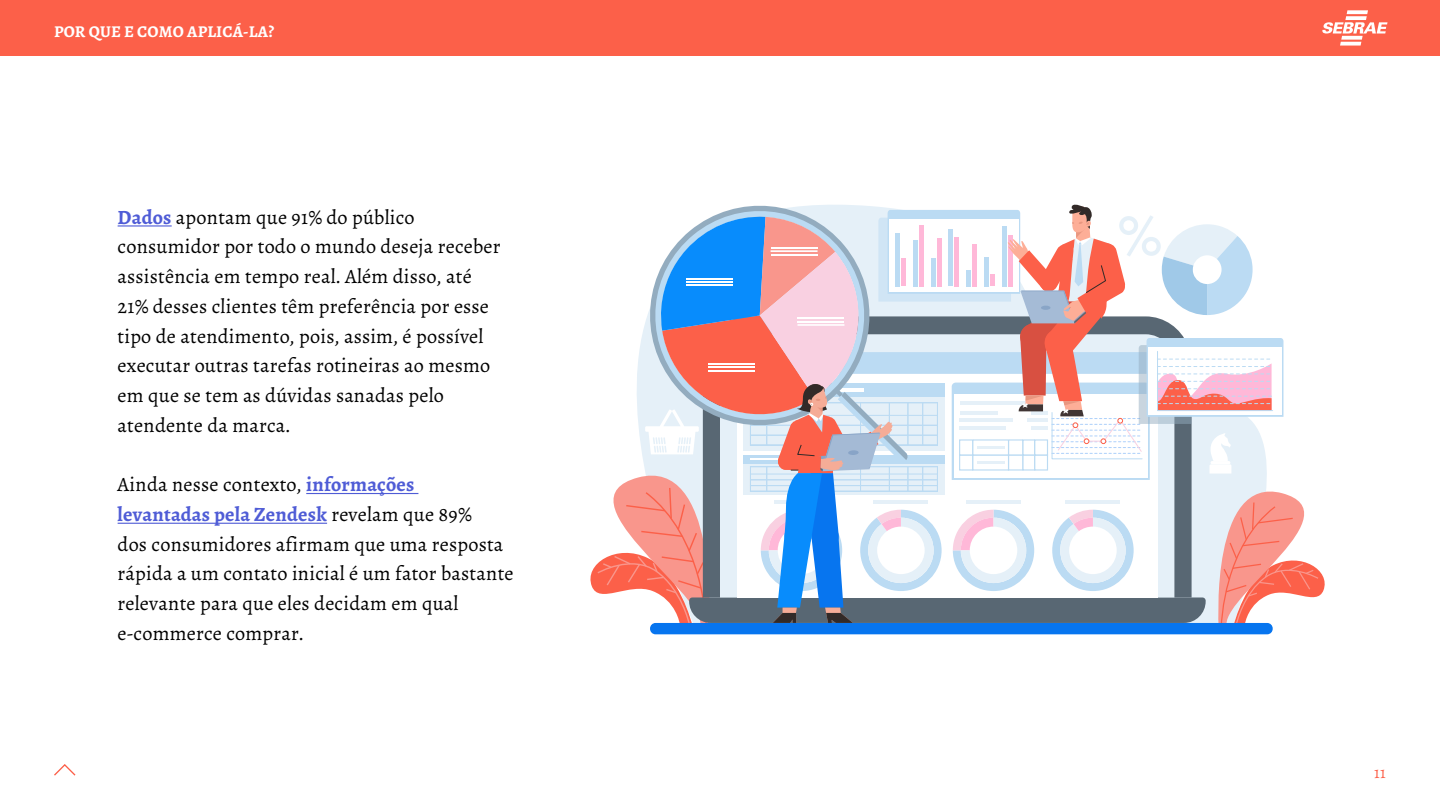
<style>
.page{position:relative;width:1440px;height:810px;background:#fff}
.page>*{position:absolute;margin:0;border:0;box-sizing:border-box;transform-origin:0 0}
.t1{font:20.25px/29.7px "Alegreya";letter-spacing:.01em;color:#000}
.t2{font:700 16.5px "Alegreya";letter-spacing:.01em;color:#fff}
.t3{font:16.5px "Alegreya";color:#fc6049}
.s1{font-weight:700;color:#4f5cd6}
</style>
<div class="page">
<div style="left:0;top:0;width:1440px;height:56px;background:#fc6049"></div>
<svg style="left:54px;top:764px;width:22px;height:12px"></svg>
<hr style="left:118px;top:225px;width:54px;height:2px;background:#4f5cd6">
<hr style="left:306px;top:493px;width:112px;height:1px;background:#4f5cd6">
<hr style="left:118px;top:523px;width:209px;height:1px;background:#4f5cd6">
<div style="left:650px;top:623px;width:623px;height:11px;background:#0775ef;border-radius:5px"></div>
<svg style="left:590px;top:204px;width:735px;height:421px"></svg>
<svg style="left:1322px;top:10px;width:66px;height:36px"></svg>
<p class="t2" style="left:54px;top:20px;width:222px">POR QUE E COMO APLICÁ-LA?</p>
<p class="t1" style="left:118px;top:202px;width:385px"><span class="s1">Dados</span> apontam que 91% do público consumidor por todo o mundo deseja receber assistência em tempo real. Além disso, até 21% desses clientes têm preferência por esse tipo de atendimento, pois, assim, é possível executar outras tarefas rotineiras ao mesmo em que se tem as dúvidas sanadas pelo atendente da marca.</p>
<p class="t1" style="left:118px;top:470px;width:398px">Ainda nesse contexto, <span class="s1">informações<br>levantadas pela Zendesk</span> revelam que 89%<br>dos consumidores afirmam que uma resposta rápida a um contato inicial é um fator bastante relevante para que eles decidam em qual e-commerce comprar.</p>
<p class="t3" style="left:1374px;top:763px;width:13px">11</p>
</div>
